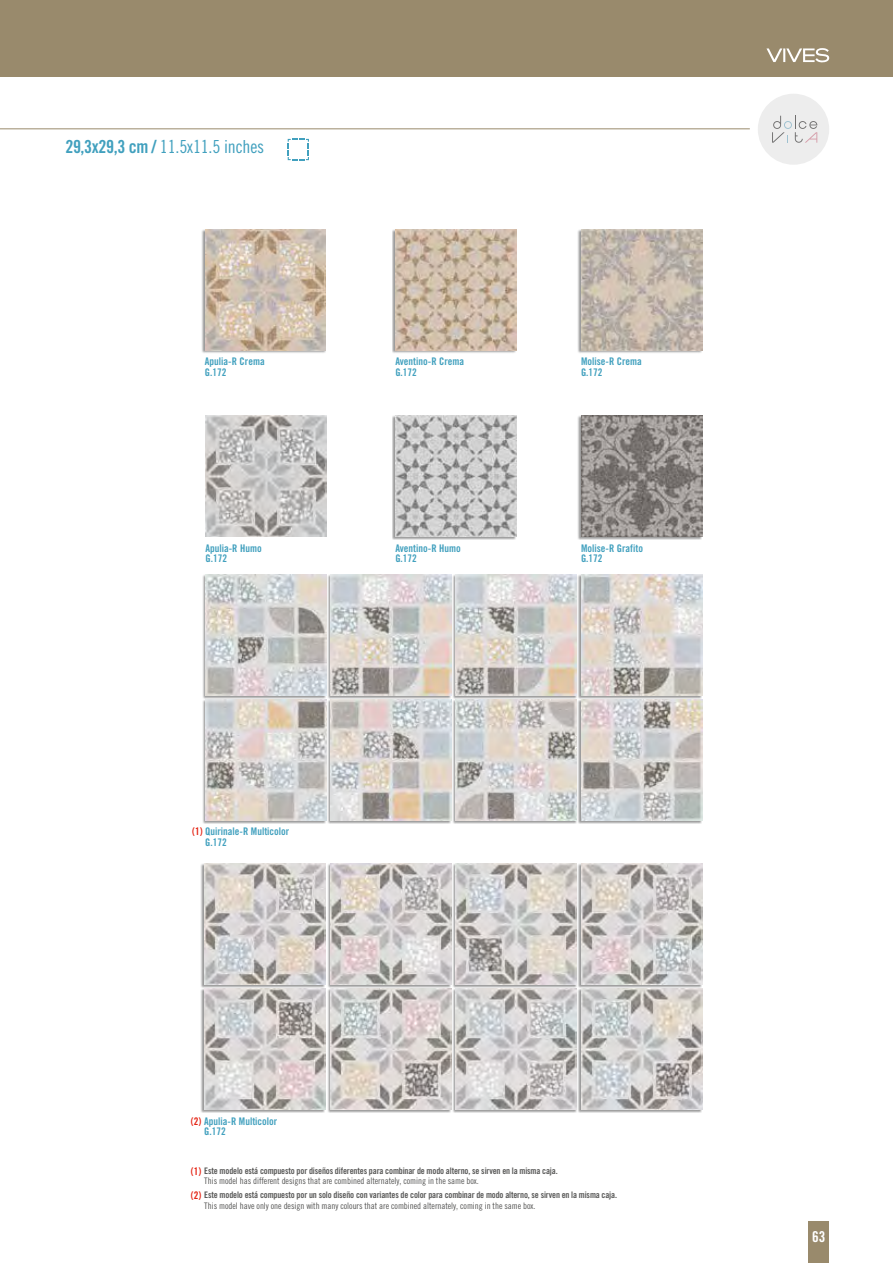
<style>
.page{position:relative;width:893px;height:1263px;background:#fff}
.page>*{position:absolute;margin:0;border:0;box-sizing:border-box;transform-origin:0 0}
.t1{font:18px "Trade Gothic Cond Eighteen";letter-spacing:-.01em;color:#41a0be}
.t2{font:15px "Trade Gothic Bold Cond Twenty";color:#fff}
.t3{font:10.5px/10.5px "Trade Gothic Bold Cond Twenty";color:#41a0be}
.t4{font:10.5px "Trade Gothic Bold Cond Twenty";color:#e42313}
.t5{font:9px "Trade Gothic Bold Cond Twenty";letter-spacing:-.015em;color:#575756}
.t6{font:9px "Trade Gothic Cond Eighteen";letter-spacing:-.005em;color:#575756}
.s1{font-family:"Trade Gothic Bold Cond Twenty"}
.s2{color:#e42313}
</style>
<div class="page">
<div style="left:0;top:0;width:893px;height:77px;background:#998a6c"></div>
<hr style="left:0;top:128px;width:750px;height:1px;background:#998a6c">
<div style="left:392px;top:416px;width:124px;height:124px;background:#000;opacity:.4"></div>
<img style="left:395px;top:416px;width:121px;height:121px">
<div style="left:577px;top:416px;width:125px;height:124px;background:#000;opacity:.4"></div>
<img style="left:581px;top:416px;width:121px;height:121px">
<div style="left:201px;top:229px;width:125px;height:125px;background:#000;opacity:.4"></div>
<img style="left:205px;top:229px;width:121px;height:121px">
<div style="left:392px;top:229px;width:124px;height:125px;background:#000;opacity:.4"></div>
<img style="left:395px;top:229px;width:121px;height:121px">
<div style="left:577px;top:229px;width:125px;height:125px;background:#000;opacity:.4"></div>
<img style="left:581px;top:229px;width:121px;height:121px">
<div style="left:202px;top:574px;width:124px;height:125px;background:#000;opacity:.4"></div>
<img style="left:205px;top:574px;width:121px;height:121px">
<div style="left:202px;top:699px;width:124px;height:125px;background:#000;opacity:.4"></div>
<img style="left:205px;top:699px;width:121px;height:121px">
<div style="left:327px;top:574px;width:125px;height:125px;background:#000;opacity:.4"></div>
<img style="left:331px;top:574px;width:121px;height:121px">
<div style="left:327px;top:699px;width:125px;height:125px;background:#000;opacity:.4"></div>
<img style="left:331px;top:699px;width:121px;height:121px">
<div style="left:452px;top:574px;width:125px;height:125px;background:#000;opacity:.4"></div>
<img style="left:456px;top:574px;width:121px;height:121px">
<div style="left:577px;top:574px;width:125px;height:125px;background:#000;opacity:.4"></div>
<img style="left:581px;top:574px;width:121px;height:121px">
<div style="left:452px;top:699px;width:125px;height:125px;background:#000;opacity:.4"></div>
<img style="left:456px;top:699px;width:121px;height:121px">
<div style="left:201px;top:863px;width:124px;height:125px;background:#000;opacity:.4"></div>
<img style="left:204px;top:864px;width:121px;height:120px">
<div style="left:201px;top:988px;width:124px;height:125px;background:#000;opacity:.4"></div>
<img style="left:204px;top:989px;width:121px;height:121px">
<div style="left:327px;top:863px;width:125px;height:125px;background:#000;opacity:.4"></div>
<img style="left:331px;top:864px;width:121px;height:120px">
<div style="left:327px;top:988px;width:125px;height:125px;background:#000;opacity:.4"></div>
<img style="left:331px;top:989px;width:121px;height:121px">
<div style="left:452px;top:863px;width:125px;height:125px;background:#000;opacity:.4"></div>
<img style="left:456px;top:864px;width:121px;height:120px">
<div style="left:452px;top:988px;width:125px;height:125px;background:#000;opacity:.4"></div>
<img style="left:456px;top:989px;width:121px;height:121px">
<div style="left:577px;top:863px;width:125px;height:125px;background:#000;opacity:.4"></div>
<img style="left:581px;top:864px;width:121px;height:120px">
<div style="left:577px;top:988px;width:125px;height:125px;background:#000;opacity:.4"></div>
<img style="left:581px;top:989px;width:121px;height:121px">
<img style="left:205px;top:416px;width:121px;height:121px">
<div style="left:577px;top:699px;width:125px;height:125px;background:#000;opacity:.4"></div>
<img style="left:581px;top:699px;width:121px;height:121px">
<svg style="left:288px;top:139px;width:21px;height:21px"></svg>
<div style="left:758px;top:94px;width:71px;height:71px;background:#ededed;border-radius:50%"></div>
<svg style="left:772px;top:116px;width:45px;height:27px"></svg>
<div style="left:808px;top:1221px;width:21px;height:42px;background:#998a6c"></div>
<svg style="left:766px;top:48px;width:63px;height:15px"></svg>
<h1 class="t1" style="left:65px;top:136px;width:200px"><span class="s1">29,3x29,3 cm /</span> 11.5x11.5 inches</h1>
<p class="t3" style="left:205px;top:356px;width:61px">Apulia-R Crema<br>G.172</p>
<p class="t3" style="left:205px;top:543px;width:58px">Apulia-R Humo<br>G.172</p>
<p class="t3" style="left:205px;top:826px;width:86px;text-indent:-13px"><span class="s2">(1)</span> Quirinale-R Multicolor<br>G.172</p>
<p class="t3" style="left:395px;top:356px;width:70px">Aventino-R Crema<br>G.172</p>
<p class="t3" style="left:395px;top:543px;width:67px">Aventino-R Humo<br>G.172</p>
<p class="t3" style="left:204px;top:1116px;width:75px;text-indent:-13px"><span class="s2">(2)</span> Apulia-R Multicolor<br>G.172</p>
<p class="t3" style="left:581px;top:356px;width:62px">Molise-R Crema<br>G.172</p>
<p class="t3" style="left:581px;top:543px;width:64px">Molise-R Grafito<br>G.172</p>
<p class="t5" style="left:204px;top:1165px;width:355px">Este modelo está compuesto por diseños diferentes para combinar de modo alterno, se sirven en la misma caja.</p>
<p class="t6" style="left:204px;top:1175px;width:276px">This model has different designs that are combined alternately, coming in the same box.</p>
<p class="t5" style="left:204px;top:1189px;width:414px">Este modelo está compuesto por un solo diseño con variantes de color para combinar de modo alterno, se sirven en la misma caja.</p>
<p class="t6" style="left:204px;top:1200px;width:333px">This model have only one design with many colours that are combined alternately, coming in the same box.</p>
<p class="t4" style="left:191px;top:1165px;width:12px">(1)</p>
<p class="t4" style="left:191px;top:1189px;width:12px">(2)</p>
<h2 class="t2" style="left:812px;top:1227px;width:15px">63</h2>
</div>
